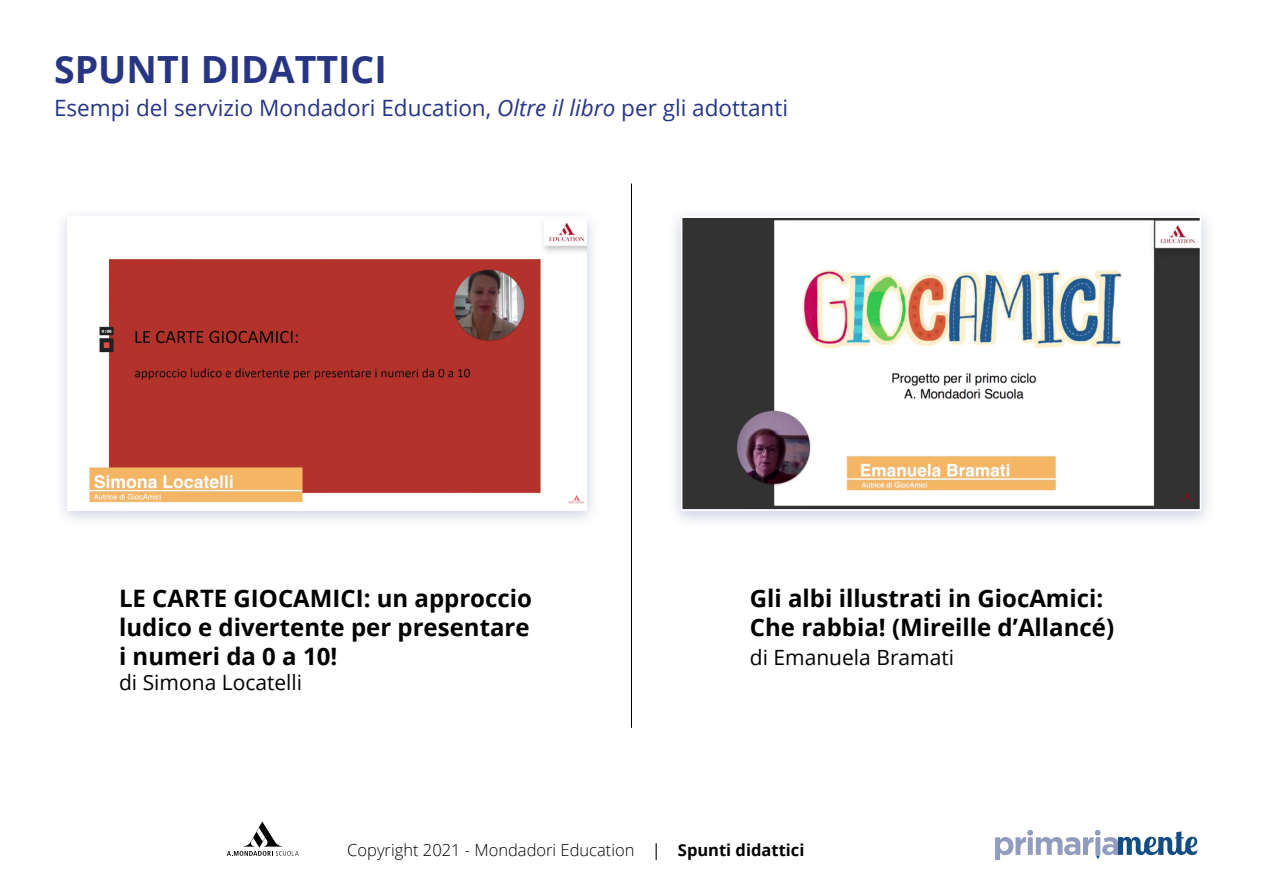
<style>
.page{position:relative;width:1263px;height:893px;background:#fff}
.page>*{position:absolute;margin:0;border:0;box-sizing:border-box;transform-origin:0 0}
.t1{font:700 37.5px "Open Sans";color:#273583}
.t2{font:700 24px/28.8px "Open Sans";color:#000;text-align:justify}
.t3{font:22.5px "Open Sans";color:#273583}
.t4{font:21px "Open Sans";color:#000}
.t5{font:300 16.5px "Open Sans";color:#000}
.s1{font-style:italic}
.s2{font-weight:400}
.s3{font-weight:700}
</style>
<div class="page">
<svg style="left:227px;top:821px;width:72px;height:35px"></svg>
<svg style="left:995px;top:830px;width:202px;height:30px"></svg>
<div style="left:54px;top:207px;width:546px;height:321px;background:#273583;opacity:.25"></div>
<img style="left:67px;top:217px;width:519px;height:293px">
<div style="left:668px;top:207px;width:547px;height:322px;background:#273583;opacity:.25"></div>
<img style="left:684px;top:219px;width:514px;height:289px">
<div style="left:681px;top:216px;width:520px;height:295px;border:2px solid #fff"></div>
<hr style="left:631px;top:184px;width:1px;height:544px;background:#000">
<h1 class="t1" style="left:54px;top:43px;width:334px">SPUNTI DIDATTICI</h1>
<p class="t3" style="left:54px;top:92px;width:735px">Esempi del servizio Mondadori Education, <span class="s1">Oltre il libro</span> per gli adottanti</p>
<p class="t2" style="left:119px;top:584px;width:414px">LE CARTE GIOCAMICI: un approccio ludico e divertente per presentare i numeri da 0 a 10!</p>
<p class="t4" style="left:119px;top:668px;width:185px">di Simona Locatelli</p>
<p class="t2" style="left:750px;top:584px;width:366px">Gli albi illustrati in GiocAmici:<br>Che rabbia! (Mireille d’Allancé)</p>
<p class="t4" style="left:750px;top:643px;width:206px">di Emanuela Bramati</p>
<p class="t5" style="left:347px;top:838px;width:459px">Copyright 2021 - Mondadori Education <span class="s2">|</span> <span class="s3">Spunti didattici</span></p>
</div>
